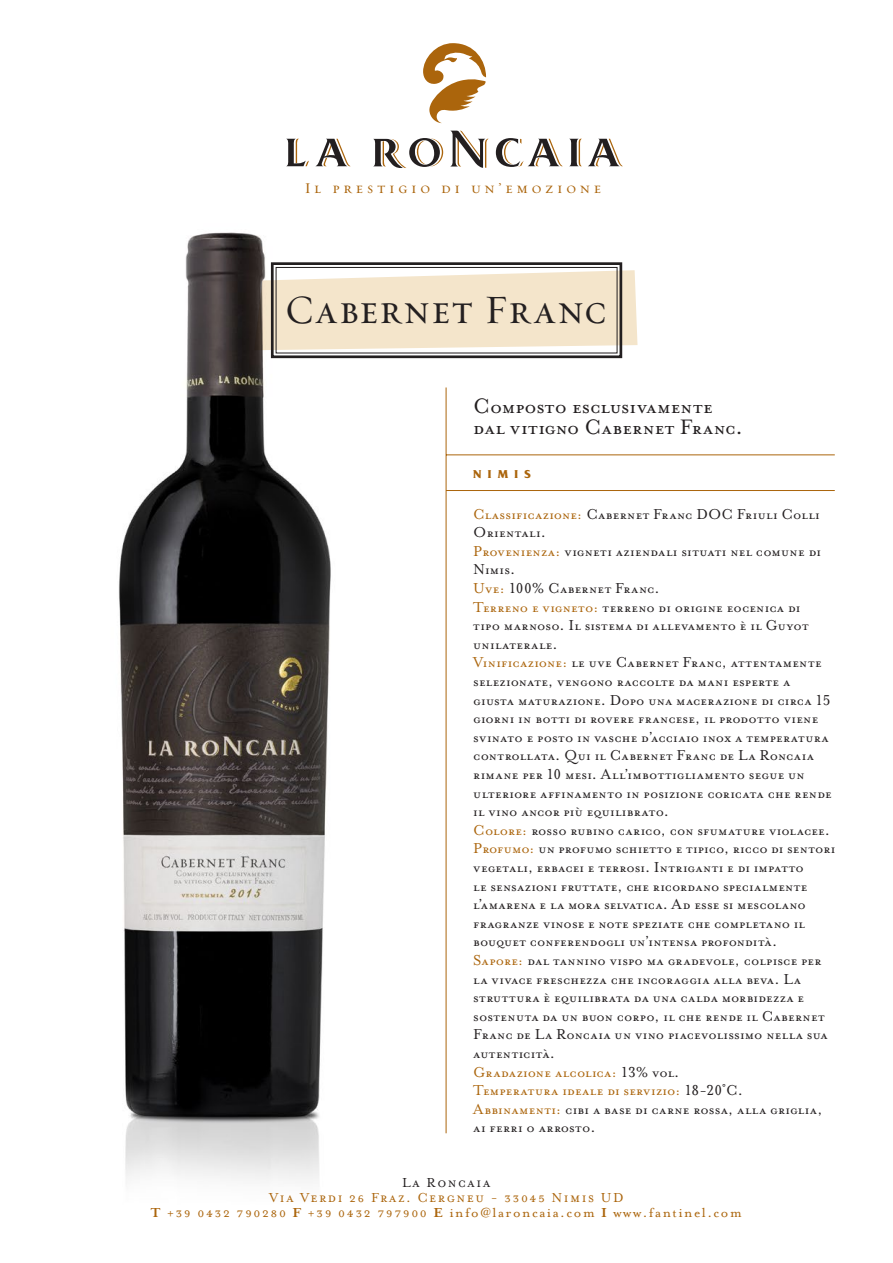
<style>
.page{position:relative;width:893px;height:1263px;background:#fff}
.page>*{position:absolute;margin:0;border:0;box-sizing:border-box;transform-origin:0 0}
.t1{font:40.5px "Requiem Text HTF Small Caps";letter-spacing:.035em;color:#231f20;scale:.96 1}
.t2{font:24px "Mrs Eaves Petite Caps";color:#231f20}
.t3{font:16.5px/18.6px "Mrs Eaves Petite Caps";letter-spacing:.01em;color:#231f20}
.t4{font:16.5px "Mrs Eaves Petite Caps";letter-spacing:.01em;color:#ab650c}
.t5{font:15px "Mrs Eaves Roman";letter-spacing:.1em;color:#ab650c}
.t6{font:15px "Mrs Eaves Small Caps";letter-spacing:.1em;color:#ab650c}
.t7{font:15px "Requiem Text HTF Small Caps";letter-spacing:.25em;color:#ab650c}
.t8{font:15px "Mrs Eaves Small Caps";letter-spacing:.1em;color:#231f20}
.t9{font:700 12px "Friz Quadrata";letter-spacing:.52em;color:#ab650c}
.s1{color:#ab650c}
.s2{color:#231f20}
.s3{font-family:"Mrs Eaves";font-weight:700}
.s4{font-family:"Mrs Eaves Small Caps"}
</style>
<div class="page">
<img style="left:119px;top:232px;width:292px;height:949px">
<hr style="left:446px;top:387px;width:1px;height:746px;background:#ab650c">
<hr style="left:446px;top:490px;width:389px;height:1px;background:#ab650c">
<hr style="left:446px;top:455px;width:389px;height:1px;background:#ab650c">
<svg style="left:423px;top:43px;width:63px;height:80px"></svg>
<svg style="left:450px;top:131px;width:38px;height:37px"></svg>
<svg style="left:373px;top:138px;width:70px;height:30px"></svg>
<svg style="left:286px;top:139px;width:23px;height:27px"></svg>
<svg style="left:316px;top:139px;width:34px;height:27px"></svg>
<svg style="left:569px;top:139px;width:13px;height:27px"></svg>
<svg style="left:496px;top:138px;width:67px;height:29px"></svg>
<svg style="left:588px;top:139px;width:35px;height:27px"></svg>
<div style="left:271px;top:262px;width:351px;height:96px;border:3px solid #231f20"></div>
<svg style="left:254px;top:266px;width:383px;height:88px;background:#e9dcc8"></svg>
<p class="t7" style="left:304px;top:179px;width:298px">Il prestigio di un’emozione</p>
<p class="t1" style="left:285px;top:286px;width:337px">Cabernet Franc</p>
<p class="t2" style="left:473px;top:393px;width:241px">Composto esclusivamente</p>
<p class="t2" style="left:473px;top:414px;width:271px">dal vitigno Cabernet Franc.</p>
<p class="t9" style="left:473px;top:467px;width:59px">NIMIS</p>
<p class="t3" style="left:473px;top:505px;width:348px"><span class="s1">Classificazione:</span> Cabernet Franc DOC Friuli Colli<br>Orientali.</p>
<p class="t3" style="left:473px;top:542px;width:349px"><span class="s1">Provenienza:</span> vigneti aziendali situati nel comune di<br>Nimis.</p>
<p class="t3" style="left:473px;top:579px;width:188px"><span class="s1">Uve:</span> 100% Cabernet Franc.</p>
<p class="t3" style="left:473px;top:598px;width:337px"><span class="s1">Terreno e vigneto:</span> terreno di origine eocenica di tipo marnoso. Il sistema di allevamento è il Guyot unilaterale.</p>
<p class="t3" style="left:473px;top:653px;width:360px"><span class="s1">Vinificazione:</span> le uve Cabernet Franc, attentamente selezionate, vengono raccolte da mani esperte a giusta maturazione. Dopo una macerazione di circa 15 giorni in botti di rovere francese, il prodotto viene svinato e posto in vasche d’acciaio inox a temperatura controllata. Qui il Cabernet Franc de La Roncaia rimane per 10 mesi. All’imbottigliamento segue un ulteriore affinamento in posizione coricata che rende il vino ancor più equilibrato.</p>
<p class="t3" style="left:473px;top:821px;width:358px"><span class="s1">Colore:</span> rosso rubino carico, con sfumature violacee.</p>
<p class="t3" style="left:473px;top:839px;width:364px"><span class="s1">Profumo:</span> un profumo schietto e tipico, ricco di sentori vegetali, erbacei e terrosi. Intriganti e di impatto<br>le sensazioni fruttate, che ricordano specialmente l’amarena e la mora selvatica. Ad esse si mescolano fragranze vinose e note speziate che completano il bouquet conferendogli un’intensa profondità.</p>
<p class="t3" style="left:473px;top:951px;width:356px"><span class="s1">Sapore:</span> dal tannino vispo ma gradevole, colpisce per la vivace freschezza che incoraggia alla beva. La struttura è equilibrata da una calda morbidezza e sostenuta da un buon corpo, il che rende il Cabernet Franc de La Roncaia un vino piacevolissimo nella sua autenticità.</p>
<p class="t4" style="left:473px;top:1063px;width:208px">Gradazione alcolica: <span class="s2">13% vol.</span></p>
<p class="t4" style="left:473px;top:1082px;width:271px">Temperatura ideale di servizio: <span class="s2">18-20˚C.</span></p>
<p class="t3" style="left:473px;top:1100px;width:351px"><span class="s1">Abbinamenti:</span> cibi a base di carne rossa, alla griglia, ai ferri o arrosto.</p>
<p class="t8" style="left:402px;top:1175px;width:90px">La Roncaia</p>
<p class="t6" style="left:269px;top:1190px;width:356px">Via Verdi 26 Fraz. Cergneu - 33045 Nimis UD</p>
<p class="t5" style="left:151px;top:1205px;width:592px"><span class="s3">T</span> <span class="s4">+39 0432 790280</span> <span class="s3">F</span> <span class="s4">+39 0432 797900</span> <span class="s3">E</span> info@laroncaia.com <span class="s3">I</span> www.fantinel.com</p>
</div>
